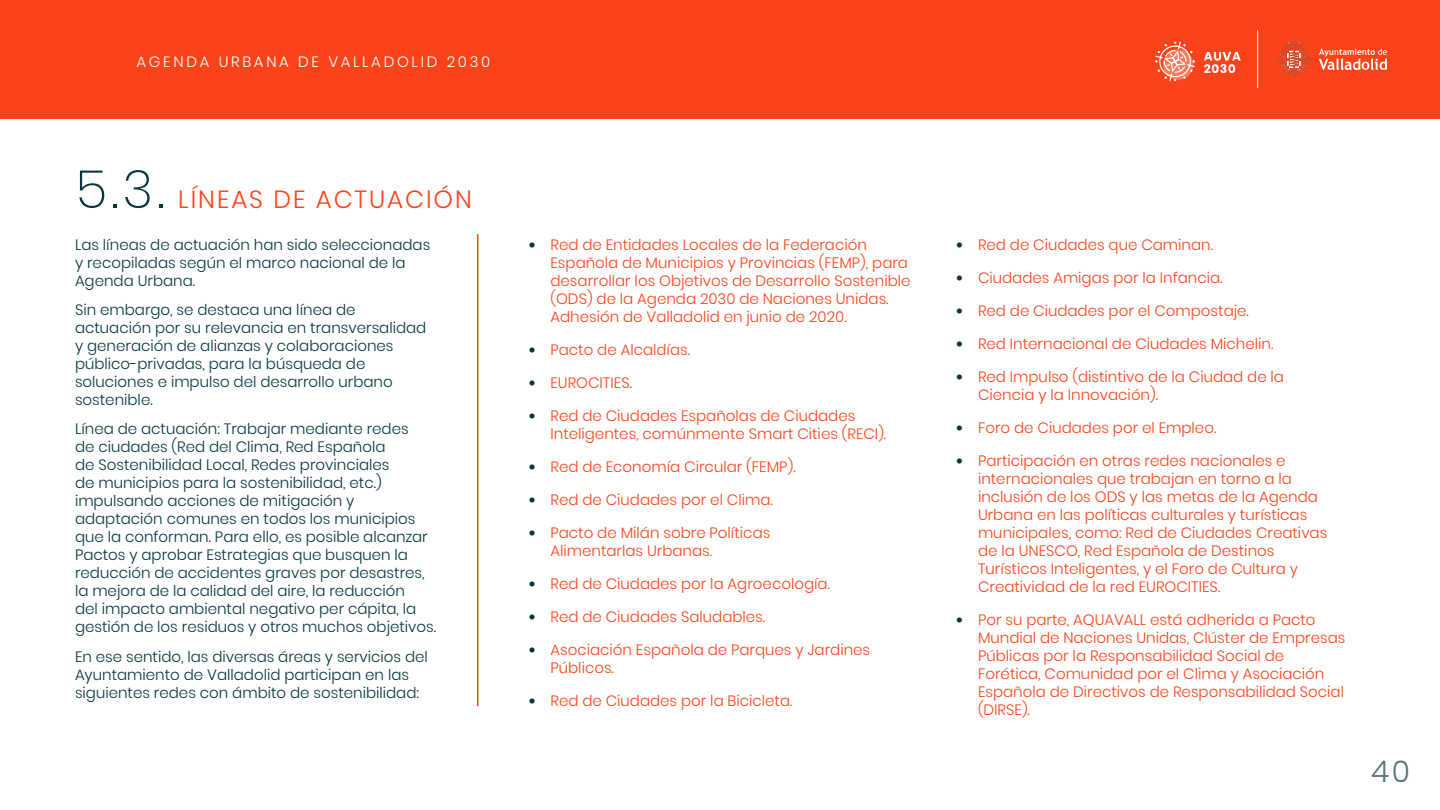
<style>
.page{position:relative;width:1440px;height:810px;background:#fff}
.page>*{position:absolute;margin:0;border:0;box-sizing:border-box;transform-origin:0 0}
.t1{font:300 30px "Poppins";color:#597578}
.t2{font:300 24.75px "Poppins";letter-spacing:.08em;color:#fb4319}
.t3{font:300 15px/18px "Poppins";color:#fb4319}
.t4{font:300 15px/18px "Poppins";color:#03363d}
.t5{font:300 15px "Poppins";letter-spacing:.18em;color:#fff}
.s1{font-weight:200;font-size:52.5px;color:#03363d}
.s2{font-weight:900;color:#03363d}
</style>
<div class="page">
<div style="left:0;top:0;width:1440px;height:119px;background:#fb4319"></div>
<hr style="left:1257px;top:30px;width:1px;height:58px;background:#fff">
<svg style="left:1319px;top:49px;width:68px;height:21px"></svg>
<svg style="left:1275px;top:39px;width:38px;height:39px"></svg>
<svg style="left:1204px;top:52px;width:37px;height:21px"></svg>
<svg style="left:1155px;top:41px;width:40px;height:41px"></svg>
<hr style="left:477px;top:234px;width:1px;height:472px;background:#fb4319">
<p class="t5" style="left:136px;top:54px;width:355px">AGENDA URBANA DE VALLADOLID 2030</p>
<h2 class="t2" style="left:76px;top:185px;width:398px"><span class="s1">5.3.</span> LÍNEAS DE ACTUACIÓN</h2>
<p class="t4" style="left:75px;top:236px;width:357px">Las líneas de actuación han sido seleccionadas y recopiladas según el marco nacional de la<br>Agenda Urbana.</p>
<p class="t4" style="left:75px;top:301px;width:353px">Sin embargo, se destaca una línea de actuación por su relevancia en transversalidad y generación de alianzas y colaboraciones público-privadas, para la búsqueda de soluciones e impulso del desarrollo urbano sostenible.</p>
<p class="t4" style="left:75px;top:420px;width:363px">Línea de actuación: Trabajar mediante redes<br>de ciudades (Red del Clima, Red Española<br>de Sostenibilidad Local, Redes provinciales<br>de municipios para la sostenibilidad, etc.) impulsando acciones de mitigación y adaptación comunes en todos los municipios que la conforman. Para ello, es posible alcanzar Pactos y aprobar Estrategias que busquen la reducción de accidentes graves por desastres, la mejora de la calidad del aire, la reducción<br>del impacto ambiental negativo per cápita, la gestión de los residuos y otros muchos objetivos.</p>
<p class="t4" style="left:75px;top:647px;width:354px">En ese sentido, las diversas áreas y servicios del<br>Ayuntamiento de Valladolid participan en las siguientes redes con ámbito de sostenibilidad:</p>
<p class="t3" style="left:550px;top:236px;width:361px;text-indent:-22px"><span class="s2">•</span> Red de Entidades Locales de la Federación Española de Municipios y Provincias (FEMP), para desarrollar los Objetivos de Desarrollo Sostenible (ODS) de la Agenda 2030 de Naciones Unidas.<br>Adhesión de Valladolid en junio de 2020.</p>
<p class="t3" style="left:528px;top:341px;width:164px"><span class="s2">•</span> Pacto de Alcaldías.</p>
<p class="t3" style="left:528px;top:374px;width:106px"><span class="s2">•</span> EUROCITIES.</p>
<p class="t3" style="left:550px;top:407px;width:337px;text-indent:-22px"><span class="s2">•</span> Red de Ciudades Españolas de Ciudades<br>Inteligentes, comúnmente Smart Cities (RECI).</p>
<p class="t3" style="left:528px;top:458px;width:269px"><span class="s2">•</span> Red de Economía Circular (FEMP).</p>
<p class="t3" style="left:528px;top:491px;width:246px"><span class="s2">•</span> Red de Ciudades por el Clima.</p>
<p class="t3" style="left:550px;top:524px;width:221px;text-indent:-22px"><span class="s2">•</span> Pacto de Milán sobre Políticas<br>Alimentarlas Urbanas.</p>
<p class="t3" style="left:528px;top:575px;width:304px"><span class="s2">•</span> Red de Ciudades por la Agroecología.</p>
<p class="t3" style="left:528px;top:608px;width:239px"><span class="s2">•</span> Red de Ciudades Saludables.</p>
<p class="t3" style="left:550px;top:641px;width:321px;text-indent:-22px"><span class="s2">•</span> Asociación Española de Parques y Jardines<br>Públicos.</p>
<p class="t3" style="left:528px;top:692px;width:266px"><span class="s2">•</span> Red de Ciudades por la Bicicleta.</p>
<p class="t3" style="left:956px;top:236px;width:259px"><span class="s2">•</span> Red de Ciudades que Caminan.</p>
<p class="t3" style="left:956px;top:269px;width:269px"><span class="s2">•</span> Ciudades Amigas por la Infancia.</p>
<p class="t3" style="left:956px;top:302px;width:295px"><span class="s2">•</span> Red de Ciudades por el Compostaje.</p>
<p class="t3" style="left:956px;top:335px;width:319px"><span class="s2">•</span> Red Internacional de Ciudades Michelin.</p>
<p class="t3" style="left:978px;top:368px;width:308px;text-indent:-22px"><span class="s2">•</span> Red Impulso (distintivo de la Ciudad de la<br>Ciencia y la Innovación).</p>
<p class="t3" style="left:956px;top:419px;width:262px"><span class="s2">•</span> Foro de Ciudades por el Empleo.</p>
<p class="t3" style="left:978px;top:452px;width:351px;text-indent:-22px"><span class="s2">•</span> Participación en otras redes nacionales e internacionales que trabajan en torno a la inclusión de los ODS y las metas de la Agenda Urbana en las políticas culturales y turísticas municipales, como: Red de Ciudades Creativas de la UNESCO, Red Española de Destinos Turísticos Inteligentes, y el Foro de Cultura y Creatividad de la red EUROCITIES.</p>
<p class="t3" style="left:978px;top:611px;width:369px;text-indent:-22px"><span class="s2">•</span> Por su parte, AQUAVALL está adherida a Pacto Mundial de Naciones Unidas, Clúster de Empresas Públicas por la Responsabilidad Social de Forética, Comunidad por el Clima y Asociación Española de Directivos de Responsabilidad Social (DIRSE).</p>
<h1 class="t1" style="left:1371px;top:754px;width:40px">40</h1>
</div>
